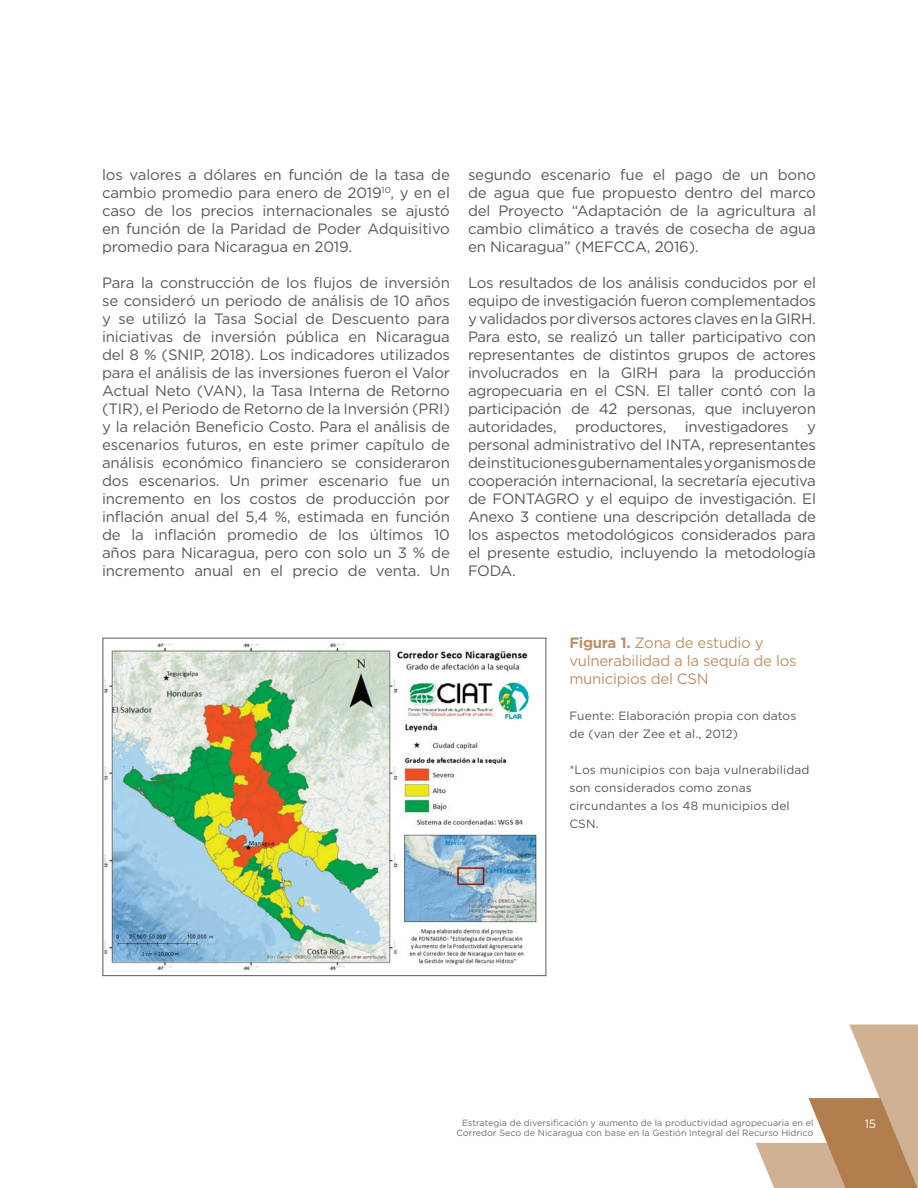
<style>
.page{position:relative;width:918px;height:1188px;background:#fff}
.page>*{position:absolute;margin:0;border:0;box-sizing:border-box;transform-origin:0 0}
.t1{font:15px/18px "Gotham";letter-spacing:-.01em;color:#57585a;text-align:justify}
.t2{font:15px/18px "Gotham";letter-spacing:-.02em;color:#be9169}
.t3{font:12px/18px "Gotham";letter-spacing:.01em;color:#57585a}
.t4{font:12px "Gotham";color:#fff}
.t5{font:9px "Gotham";color:#6c6d70}
.s1{font-weight:700}
</style>
<div class="page">
<svg style="left:756px;top:1025px;width:162px;height:163px"></svg>
<img style="left:104px;top:643px;width:432px;height:328px">
<div style="left:102px;top:638px;width:444px;height:338px;border:1px solid #57585a"></div>
<p class="t1" style="left:102px;top:165px;width:349px">los valores a dólares en función de la tasa de cambio promedio para enero de 2019<sup>10</sup>, y en el caso de los precios internacionales se ajustó en función de la Paridad de Poder Adquisitivo promedio para Nicaragua en 2019.</p>
<p class="t1" style="left:102px;top:273px;width:349px">Para la construcción de los flujos de inversión se consideró un periodo de análisis de 10 años y se utilizó la Tasa Social de Descuento para iniciativas de inversión pública en Nicaragua del 8 % (SNIP, 2018). Los indicadores utilizados para el análisis de las inversiones fueron el Valor Actual Neto (VAN), la Tasa Interna de Retorno (TIR), el Periodo de Retorno de la Inversión (PRI) y la relación Beneficio Costo. Para el análisis de escenarios futuros, en este primer capítulo de análisis económico financiero se consideraron dos escenarios. Un primer escenario fue un incremento en los costos de producción por inflación anual del 5,4 %, estimada en función de la inflación promedio de los últimos 10 años para Nicaragua, pero con solo un 3 % de incremento anual en el precio de venta. Un</p>
<p class="t1" style="left:468px;top:165px;width:349px">segundo escenario fue el pago de un bono de agua que fue propuesto dentro del marco del Proyecto “Adaptación de la agricultura al cambio climático a través de cosecha de agua en Nicaragua” (MEFCCA, 2016).</p>
<p class="t1" style="left:468px;top:273px;width:349px">Los resultados de los análisis conducidos por el equipo de investigación fueron complementados y validados por diversos actores claves en la GIRH.<br>Para esto, se realizó un taller participativo con representantes de distintos grupos de actores involucrados en la GIRH para la producción agropecuaria en el CSN. El taller contó con la participación de 42 personas, que incluyeron autoridades, productores, investigadores y personal administrativo del INTA, representantes de instituciones gubernamentales y organismos de cooperación internacional, la secretaría ejecutiva de FONTAGRO y el equipo de investigación. El Anexo 3 contiene una descripción detallada de los aspectos metodológicos considerados para el presente estudio, incluyendo la metodología FODA.</p>
<p class="t2" style="left:569px;top:633px;width:229px"><span class="s1">Figura 1.</span> Zona de estudio y vulnerabilidad a la sequía de los municipios del CSN</p>
<p class="t3" style="left:569px;top:707px;width:229px">Fuente: Elaboración propia con datos de (van der Zee et al., 2012)</p>
<p class="t3" style="left:569px;top:761px;width:242px">*Los municipios con baja vulnerabilidad son considerados como zonas circundantes a los 48 municipios del<br>CSN.</p>
<p class="t5" style="left:462px;top:1117px;width:353px">Estrategia de diversificación y aumento de la productividad agropecuaria en el</p>
<p class="t4" style="left:865px;top:1117px;width:13px">15</p>
<p class="t5" style="left:456px;top:1128px;width:358px">Corredor Seco de Nicaragua con base en la Gestión Integral del Recurso Hídrico</p>
</div>
